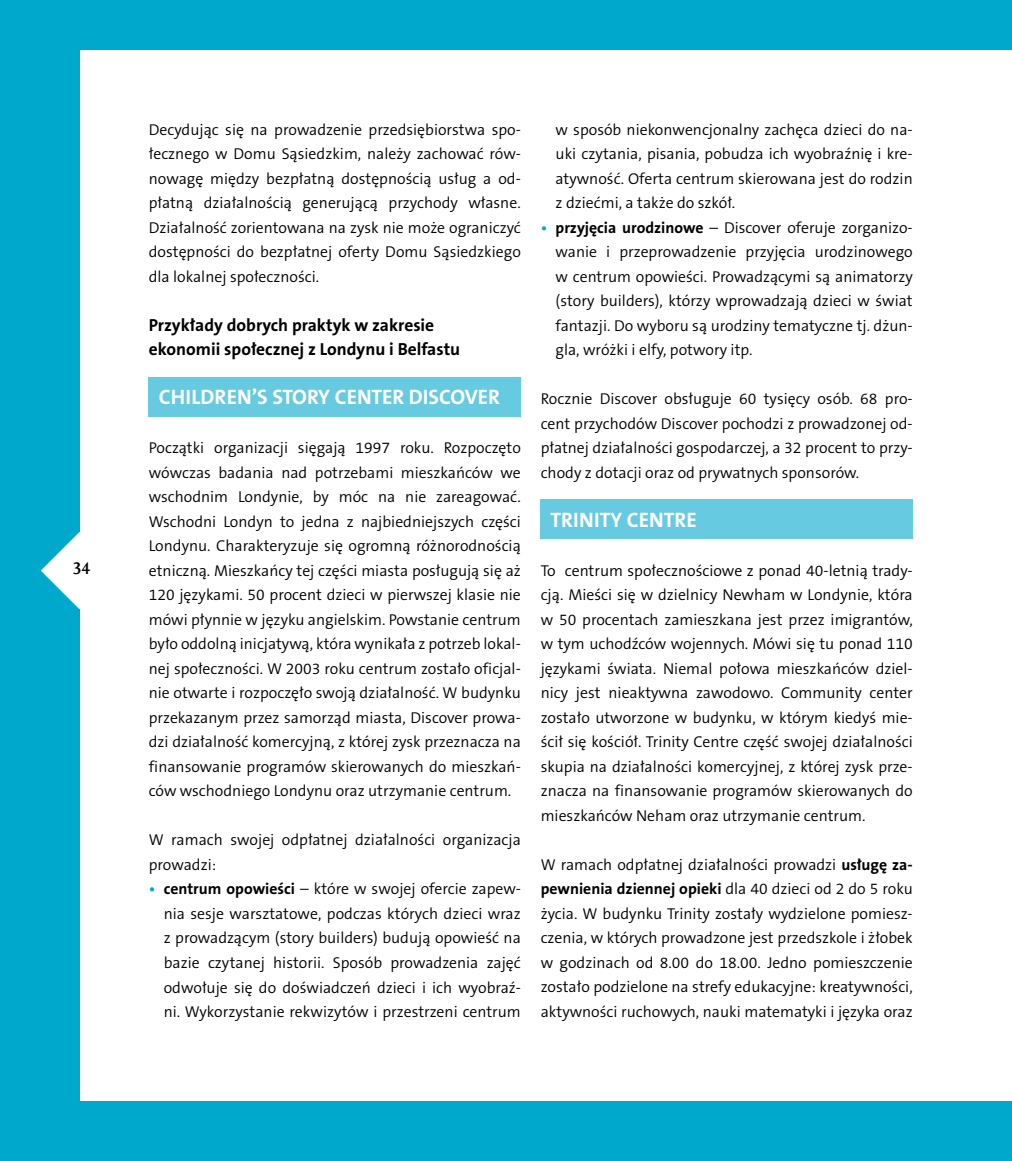
<style>
.page{position:relative;width:1012px;height:1161px;background:#fff}
.page>*{position:absolute;margin:0;border:0;box-sizing:border-box;transform-origin:0 0}
.t1{font:700 21px "The Sans CE B7";color:#fff}
.t2{font:700 17.5px/24.5px "The Sans CE B7";color:#000}
.t3{font:700 17.5px "Scala Offc Pro";color:#000}
.t4{font:300 15.75px/24.5px "The Sans CE B4";color:#000;text-align:justify}
.t5{font:700 15.75px "The Sans CE B7";color:#000}
.s1{font-family:"The Sans CE B6";font-weight:600;color:#00a8cb}
.s2{font-family:"The Sans CE B7";font-weight:700}
.s3{font-family:"The Sans CE B4";font-weight:300}
</style>
<div class="page">
<div style="left:0;top:0;width:1012px;height:50px;background:#00a8cb"></div>
<div style="left:0;top:1101px;width:1012px;height:60px;background:#00a8cb"></div>
<div style="left:0;top:5px;width:79px;height:1156px;background:#00a8cb"></div>
<svg style="left:41px;top:532px;width:39px;height:77px"></svg>
<div style="left:149px;top:377px;width:372px;height:40px;background:#66cbe0"></div>
<div style="left:541px;top:499px;width:372px;height:39px;background:#66cbe0"></div>
<p class="t3" style="left:73px;top:559px;width:19px">34</p>
<p class="t4" style="left:149px;top:118px;width:374px">Decydując się na prowadzenie przedsiębiorstwa spo&shy;łecznego w Domu Sąsiedzkim, należy zachować rów&shy;nowagę między bezpłatną dostępnością usług a od&shy;płatną działalnością generującą przychody własne.<br>Działalność zorientowana na zysk nie może ograniczyć dostępności do bezpłatnej oferty Domu Sąsiedzkiego dla lokalnej społeczności.</p>
<p class="t2" style="left:149px;top:313px;width:313px">Przykłady dobrych praktyk w zakresie ekonomii społecznej z Londynu i Belfastu</p>
<h1 class="t1" style="left:159px;top:385px;width:25px">Children</h1>
<h1 class="t1" style="left:252px;top:385px;width:44px">’s Story</h1>
<h1 class="t1" style="left:335px;top:385px;width:25px">Center</h1>
<h1 class="t1" style="left:409px;top:385px;width:26px">Disco</h1>
<h1 class="t1" style="left:465px;top:385px;width:25px">ver</h1>
<p class="t4" style="left:149px;top:437px;width:374px">Początki organizacji sięgają 1997 roku. Rozpoczęto wówczas badania nad potrzebami mieszkańców we wschodnim Londynie, by móc na nie zareagować.<br>Wschodni Londyn to jedna z najbiedniejszych części Londynu. Charakteryzuje się ogromną różnorodnością etniczną. Mieszkańcy tej części miasta posługują się aż 120 językami. 50 procent dzieci w pierwszej klasie nie mówi płynnie w języku angielskim. Powstanie centrum było oddolną inicjatywą, która wynikała z potrzeb lokal&shy;nej społeczności. W 2003 roku centrum zostało oficjal&shy;nie otwarte i rozpoczęło swoją działalność. W budynku przekazanym przez samorząd miasta, Discover prowa&shy;dzi działalność komercyjną, z której zysk przeznacza na finansowanie programów skierowanych do mieszkań&shy;ców wschodniego Londynu oraz utrzymanie centrum.</p>
<p class="t4" style="left:149px;top:829px;width:374px">W ramach swojej odpłatnej działalności organizacja prowadzi:</p>
<p class="t4" style="left:164px;top:878px;width:359px;text-indent:-15px"><span class="s1">•</span> <span class="s2">centrum opowieści</span> – które w swojej ofercie zapew&shy;nia sesje warsztatowe, podczas których dzieci wraz z prowadzącym (story builders) budują opowieść na bazie czytanej historii. Sposób prowadzenia zajęć odwołuje się do doświadczeń dzieci i ich wyobraź&shy;ni. Wykorzystanie rekwizytów i przestrzeni centrum</p>
<p class="t4" style="left:556px;top:118px;width:359px">w sposób niekonwencjonalny zachęca dzieci do na&shy;uki czytania, pisania, pobudza ich wyobraźnię i kre&shy;atywność. Oferta centrum skierowana jest do rodzin z dziećmi, a także do szkół.</p>
<p class="t4" style="left:556px;top:216px;width:359px;text-indent:-15px"><span class="s1">•</span> <span class="s2">przyjęcia urodzinowe</span> – Discover oferuje zorganizo&shy;wanie i przeprowadzenie przyjęcia urodzinowego w centrum opowieści. Prowadzącymi są animatorzy (story builders), którzy wprowadzają dzieci w świat fantazji. Do wyboru są urodziny tematyczne tj. dżun&shy;gla, wróżki i elfy, potwory itp.</p>
<p class="t4" style="left:541px;top:388px;width:374px">Rocznie Discover obsługuje 60 tysięcy osób. 68 pro&shy;cent przychodów Discover pochodzi z prowadzonej od&shy;płatnej działalności gospodarczej, a 32 procent to przy&shy;chody z dotacji oraz od prywatnych sponsorów.</p>
<h1 class="t1" style="left:551px;top:508px;width:22px">Trinity</h1>
<h1 class="t1" style="left:627px;top:508px;width:25px">Centre</h1>
<p class="t4" style="left:541px;top:559px;width:374px">To centrum społecznościowe z ponad 40-letnią trady&shy;cją. Mieści się w dzielnicy Newham w Londynie, która w 50 procentach zamieszkana jest przez imigrantów, w tym uchodźców wojennych. Mówi się tu ponad 110 językami świata. Niemal połowa mieszkańców dziel&shy;nicy jest nieaktywna zawodowo. Community center zostało utworzone w budynku, w którym kiedyś mie&shy;ścił się kościół. Trinity Centre część swojej działalności skupia na działalności komercyjnej, z której zysk prze&shy;znacza na finansowanie programów skierowanych do mieszkańców Neham oraz utrzymanie centrum.</p>
<p class="t4" style="left:541px;top:853px;width:374px">W ramach odpłatnej działalności prowadzi <span class="s2">usługę za-</span></p>
<p class="t5" style="left:541px;top:880px;width:374px">pewnienia dziennej opieki <span class="s3">dla 40 dzieci od 2 do 5 roku</span></p>
<p class="t4" style="left:541px;top:902px;width:374px">życia. W budynku Trinity zostały wydzielone pomiesz&shy;czenia, w których prowadzone jest przedszkole i żłobek w godzinach od 8.00 do 18.00. Jedno pomieszczenie zostało podzielone na strefy edukacyjne: kreatywności, aktywności ruchowych, nauki matematyki i języka oraz</p>
</div>
